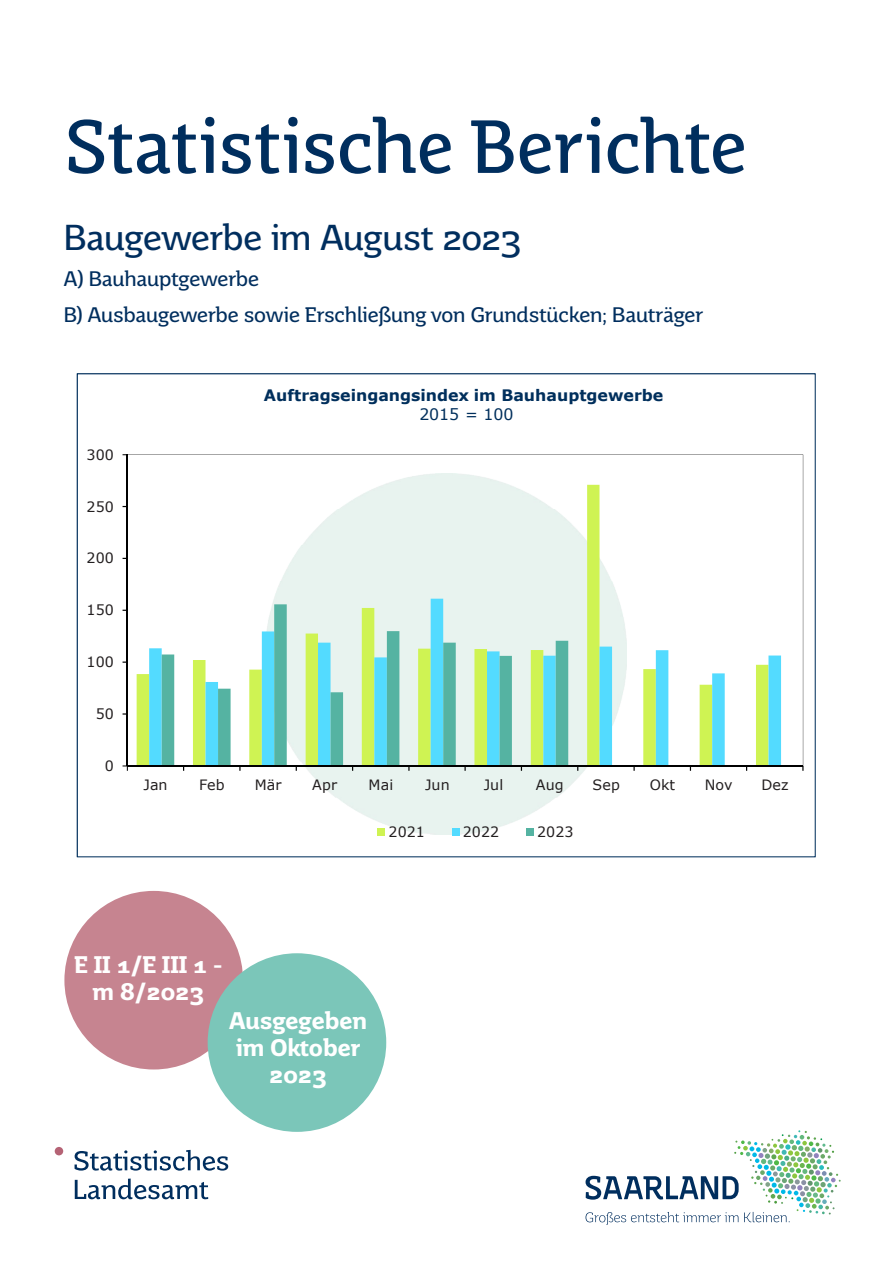
<style>
.page{position:relative;width:893px;height:1263px;background:#fff}
.page>*{position:absolute;margin:0;border:0;box-sizing:border-box;transform-origin:0 0}
.t1{font:75px "Saar Headline";letter-spacing:-.015em;color:#002e5e}
.Saar_Subline{font:36px "Saar Pro";letter-spacing:-.01em;color:#002e5e}
.Kreistext{font:700 24px/27px "Saar Pro";color:#fff;text-align:center}
.Saar_Subline-2{font:21px/36px "Saar Pro";letter-spacing:-.005em;color:#002e5e}
.t2{font:700 15.75px/19.2px "Verdana";color:#002f5c;text-align:center}
.t3{font:14.25px "Verdana";letter-spacing:.005em;color:#231f20}
.s1{font-weight:400}
</style>
<div class="page">
<svg style="left:75px;top:1150px;width:153px;height:20px"></svg>
<svg style="left:75px;top:1178px;width:133px;height:21px"></svg>
<div style="left:55px;top:1147px;width:8px;height:8px;background:#b56375;border-radius:50%"></div>
<div style="left:64px;top:891px;width:179px;height:178px;background:#c68490;border-radius:50%"></div>
<div style="left:208px;top:953px;width:178px;height:179px;background:#7bc6b9;border-radius:50%"></div>
<svg style="left:77px;top:373px;width:739px;height:484px"></svg>
<svg style="left:585px;top:1130px;width:256px;height:95px"></svg>
<h1 class="t1" style="left:64px;top:102px;width:685px">Statistische Berichte</h1>
<p class="Saar_Subline" style="left:64px;top:216px;width:459px">Baugewerbe im August 2023</p>
<p class="Saar_Subline-2" style="left:64px;top:261px;width:641px">A) Bauhauptgewerbe<br>B) Ausbaugewerbe sowie Erschließung von Grundstücken; Bauträger</p>
<p class="t3" style="left:87px;top:445px;width:29px">300</p>
<p class="t3" style="left:87px;top:497px;width:29px">250</p>
<p class="t3" style="left:87px;top:548px;width:29px">200</p>
<p class="t3" style="left:87px;top:600px;width:29px">150</p>
<p class="t3" style="left:87px;top:652px;width:29px">100</p>
<p class="t3" style="left:96px;top:704px;width:20px">50</p>
<p class="t3" style="left:105px;top:756px;width:11px">0</p>
<p class="t2" style="left:264px;top:385px;width:401px">Auftragseingangsindex im Bauhauptgewerbe<br><span class="s1">2015 = 100</span></p>
<p class="t3" style="left:143px;top:775px;width:26px">Jan</p>
<p class="t3" style="left:199px;top:775px;width:27px">Feb</p>
<p class="t3" style="left:255px;top:775px;width:28px">Mär</p>
<p class="t3" style="left:312px;top:775px;width:26px">Apr</p>
<p class="t3" style="left:369px;top:775px;width:26px">Mai</p>
<p class="t3" style="left:425px;top:775px;width:26px">Jun</p>
<p class="t3" style="left:484px;top:775px;width:21px">Jul</p>
<p class="t3" style="left:536px;top:775px;width:29px">Aug</p>
<p class="t3" style="left:593px;top:775px;width:29px">Sep</p>
<p class="t3" style="left:650px;top:775px;width:27px">Okt</p>
<p class="t3" style="left:705px;top:775px;width:29px">Nov</p>
<p class="t3" style="left:761px;top:775px;width:29px">Dez</p>
<p class="t3" style="left:389px;top:822px;width:38px">2021</p>
<p class="t3" style="left:463px;top:822px;width:38px">2022</p>
<p class="t3" style="left:537px;top:822px;width:38px">2023</p>
<p class="Kreistext" style="left:75px;top:951px;width:149px">E II 1/E III 1 - m 8/2023</p>
<p class="Kreistext" style="left:229px;top:1007px;width:139px">Ausgegeben im Oktober<br>2023</p>
<p class="Kreistext" style="left:237px;top:1009px;width:139px">Ausgegeben im August<br>2014</p>
</div>
